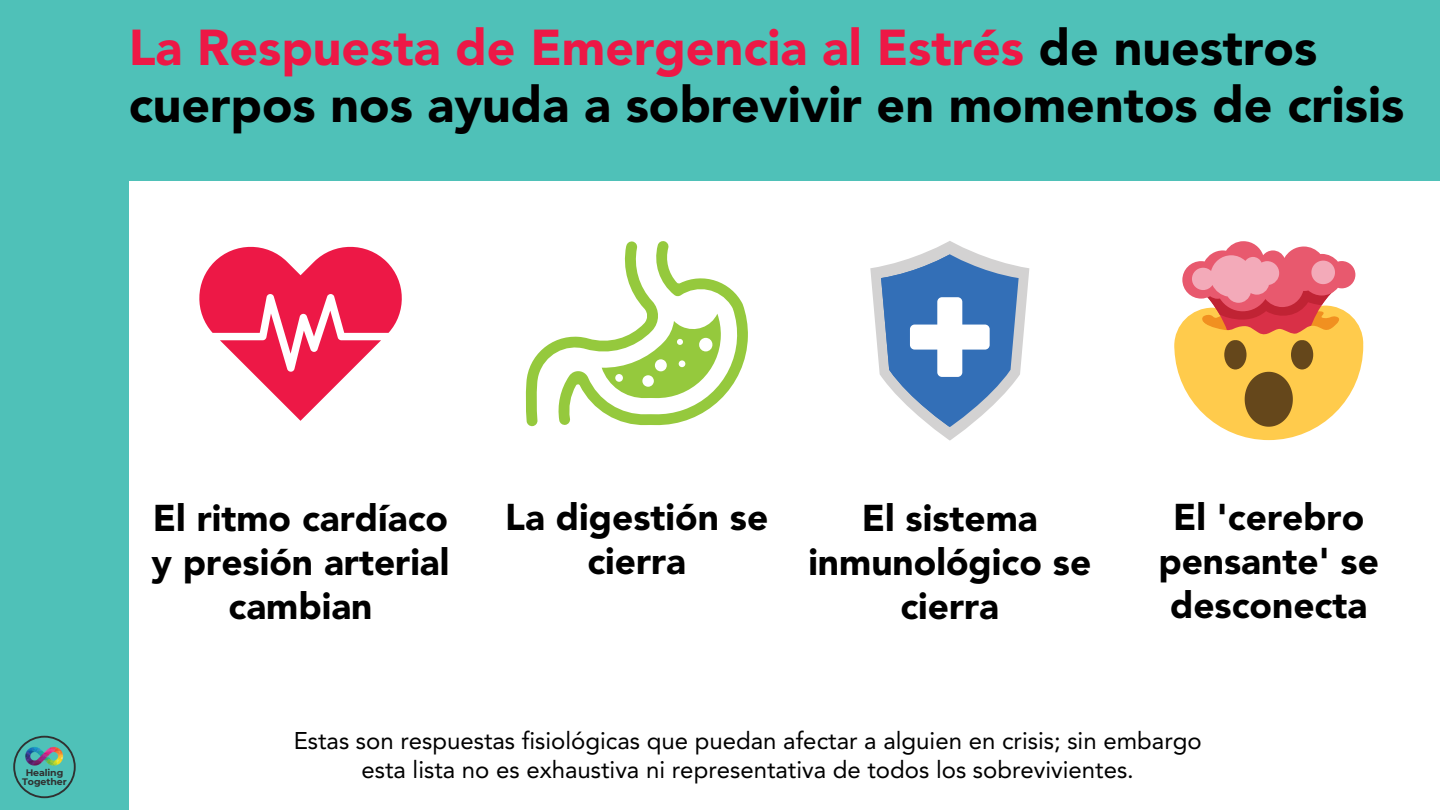
<style>
.page{position:relative;width:1440px;height:810px;background:#4fc1b8}
.page>*{position:absolute;margin:0;border:0;box-sizing:border-box;transform-origin:0 0}
.t1{font:900 50px/57px "Avenir LT Std";color:#000}
.t2{font:900 37px/44.2px "Avenir LT Std";color:#000;text-align:center}
.t3{font:24px/28.5px "Avenir LT Std";color:#000;text-align:center}
.t4{font:700 9.4px/9.3px "Montserrat";letter-spacing:-.01em;color:#303030;text-align:center}
.s1{color:#ed1846}
</style>
<div class="page">
<div style="left:129px;top:181px;width:1311px;height:629px;background:#fff"></div>
<svg style="left:870px;top:241px;width:159px;height:200px"></svg>
<svg style="left:199px;top:247px;width:203px;height:174px"></svg>
<svg style="left:526px;top:241px;width:222px;height:185px"></svg>
<svg style="left:1174px;top:241px;width:189px;height:199px"></svg>
<svg style="left:13px;top:736px;width:63px;height:62px"></svg>
<img style="left:15px;top:745px;width:59px;height:22px">
<h1 class="t1" style="left:129px;top:24px;width:1277px"><span class="s1">La Respuesta de Emergencia al Estrés</span> de nuestros cuerpos nos ayuda a sobrevivir en momentos de crisis</h1>
<p class="t4" style="left:22px;top:768px;width:46px">Healing<br>Together</p>
<h2 class="t2" style="left:151px;top:499px;width:300px">El ritmo cardíaco y presión arterial cambian</h2>
<h2 class="t2" style="left:808px;top:499px;width:284px">El sistema inmunológico se cierra</h2>
<h2 class="t2" style="left:1158px;top:498px;width:222px">El 'cerebro pensante' se desconecta</h2>
<h2 class="t2" style="left:505px;top:498px;width:265px">La digestión se cierra</h2>
<p class="t3" style="left:294px;top:729px;width:909px">Estas son respuestas fisiológicas que puedan afectar a alguien en crisis; sin embargo esta lista no es exhaustiva ni representativa de todos los sobrevivientes.</p>
</div>
